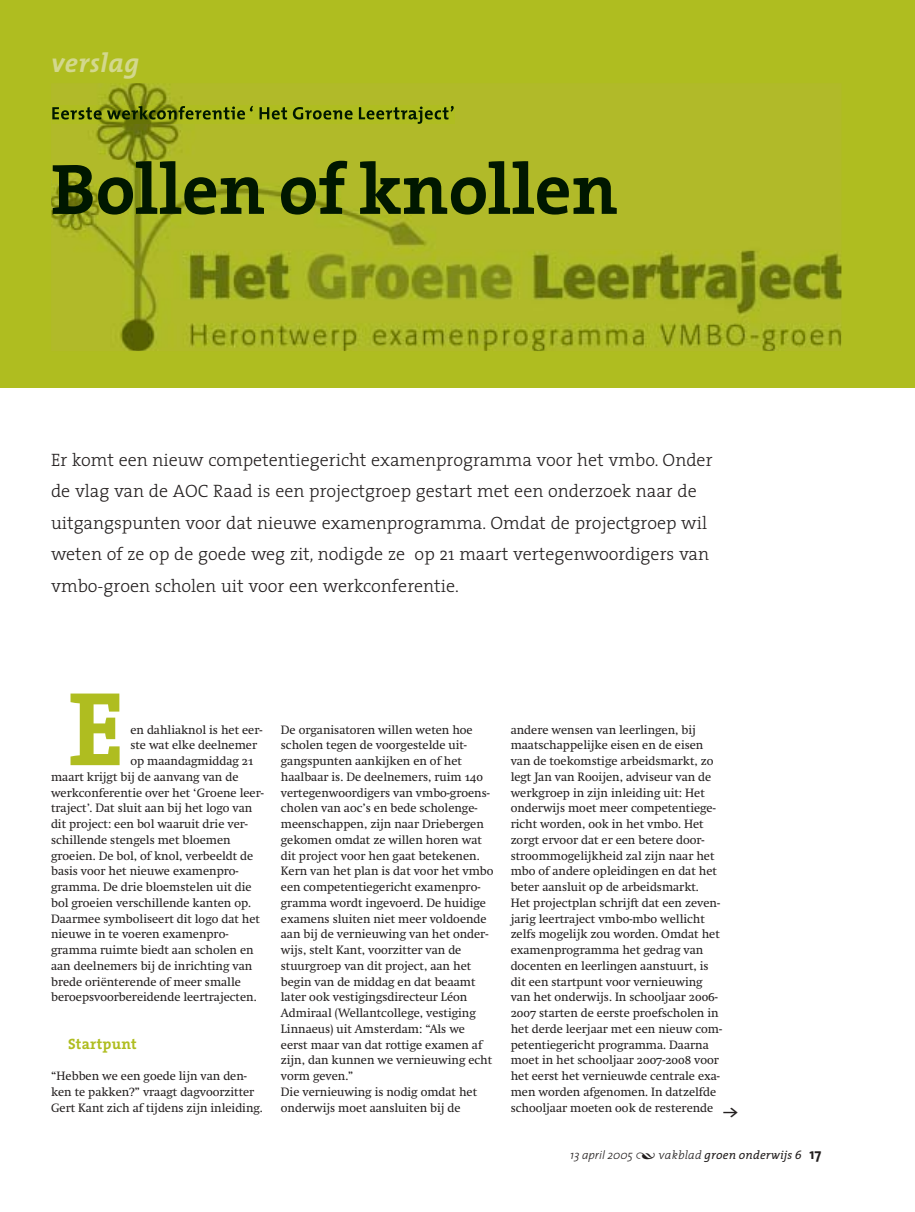
<style>
.page{position:relative;width:915px;height:1212px;background:#fff}
.page>*{position:absolute;margin:0;border:0;box-sizing:border-box;transform-origin:0 0}
.t1{font:700 106.05px "The Serif";color:#afbd20}
.t2{font:italic 700 27px "The Mix";letter-spacing:.025em;color:#d3d88e}
.t3{font:300 18px/31.5px "The Serif";color:#231f1f}
.t4{font:700 15px "The Serif";letter-spacing:.015em;color:#afbd20}
.t5{font:12px/15.8px "Swift Special";color:#231f1f}
.t6{font:italic 12px "The Serif";letter-spacing:.015em;color:#231f1f}
.s1{font-family:"The Mix Bold Expert"}
.s2{font-family:"The Sans";font-weight:300}
.s3{font-family:"The Serif Extra Light Expert";font-style:normal}
.s4{font-weight:300}
.s5{font-family:"The Sans";font-weight:700;font-style:normal;font-size:15px}
</style>
<div class="page">
<div style="left:0;top:0;width:914px;height:387px;background:#afbd20"></div>
<img style="left:51px;top:83px;width:790px;height:268px">
<img style="left:52px;top:106px;width:402px;height:18px">
<img style="left:52px;top:106px;width:141px;height:14px">
<img style="left:534px;top:161px;width:82px;height:54px">
<img style="left:53px;top:161px;width:481px;height:54px">
<h2 class="t2" style="left:51px;top:52px;width:90px">verslag</h2>
<p class="t3" style="left:51px;top:446px;width:662px">Er komt een nieuw competentiegericht examenprogramma voor het vmbo. Onder de vlag van de AOC Raad is een projectgroep gestart met een onderzoek naar de uitgangspunten voor dat nieuwe examenprogramma. Omdat de projectgroep wil weten of ze op de goede weg zit, nodigde ze op 21 maart vertegenwoordigers van vmbo-groen scholen uit voor een werkconferentie.</p>
<h1 class="t1" style="left:68px;top:691px;width:58px">E</h1>
<p class="t5" style="left:130px;top:723px;width:133px">en dahliaknol is het eer-</p>
<p class="t5" style="left:130px;top:739px;width:128px">ste wat elke deelnemer</p>
<p class="t5" style="left:130px;top:754px;width:124px">op maandagmiddag 21</p>
<p class="t5" style="left:51px;top:770px;width:189px">maart krijgt bij de aanvang van de</p>
<p class="t5" style="left:51px;top:786px;width:214px">werkconferentie over het ‘Groene leer-</p>
<p class="t5" style="left:51px;top:802px;width:203px">traject’. Dat sluit aan bij het logo van</p>
<p class="t5" style="left:51px;top:817px;width:198px">dit project: een bol waaruit drie ver-</p>
<p class="t5" style="left:51px;top:833px;width:181px">schillende stengels met bloemen</p>
<p class="t5" style="left:51px;top:849px;width:204px">groeien. De bol, of knol, verbeeldt de</p>
<p class="t5" style="left:51px;top:865px;width:189px">basis voor het nieuwe examenpro-</p>
<p class="t5" style="left:51px;top:880px;width:202px">gramma. De drie bloemstelen uit die</p>
<p class="t5" style="left:51px;top:896px;width:201px">bol groeien verschillende kanten op.</p>
<p class="t5" style="left:51px;top:912px;width:210px">Daarmee symboliseert dit logo dat het</p>
<p class="t5" style="left:51px;top:928px;width:179px">nieuwe in te voeren examenpro-</p>
<p class="t5" style="left:51px;top:943px;width:204px">gramma ruimte biedt aan scholen en</p>
<p class="t5" style="left:51px;top:959px;width:203px">aan deelnemers bij de inrichting van</p>
<p class="t5" style="left:51px;top:975px;width:191px">brede oriënterende of meer smalle</p>
<p class="t5" style="left:51px;top:991px;width:207px">beroepsvoorbereidende leertrajecten.</p>
<p class="t4" style="left:68px;top:1038px;width:70px">Startpunt</p>
<p class="t5" style="left:51px;top:1069px;width:213px">“Hebben we een goede lijn van den&shy;ken te pakken?” vraagt dagvoorzitter<br>Gert Kant zich af tijdens zijn inleiding.</p>
<p class="t5" style="left:281px;top:723px;width:214px">De organisatoren willen weten hoe scholen tegen de voorgestelde uit&shy;gangspunten aankijken en of het haalbaar is. De deelnemers, ruim 140 vertegenwoordigers van vmbo-groens&shy;cholen van aoc’s en bede scholenge&shy;meenschappen, zijn naar Driebergen gekomen omdat ze willen horen wat dit project voor hen gaat betekenen.<br>Kern van het plan is dat voor het vmbo een competentiegericht examenpro&shy;gramma wordt ingevoerd. De huidige examens sluiten niet meer voldoende aan bij de vernieuwing van het onder&shy;wijs, stelt Kant, voorzitter van de stuurgroep van dit project, aan het begin van de middag en dat beaamt later ook vestigingsdirecteur Léon Admiraal (Wellantcollege, vestiging Linnaeus) uit Amsterdam: “Als we eerst maar van dat rottige examen af zijn, dan kunnen we vernieuwing echt vorm geven.”<br>Die vernieuwing is nodig omdat het onderwijs moet aansluiten bij de</p>
<p class="t5" style="left:510px;top:723px;width:229px">andere wensen van leerlingen, bij maatschappelijke eisen en de eisen<br>van de toekomstige arbeidsmarkt, zo<br>legt Jan van Rooijen, adviseur van de werkgroep in zijn inleiding uit: Het onderwijs moet meer competentiege&shy;richt worden, ook in het vmbo. Het<br>zorgt ervoor dat er een betere door&shy;stroommogelijkheid zal zijn naar het mbo of andere opleidingen en dat het beter aansluit op de arbeidsmarkt.<br>Het projectplan schrijft dat een zeven&shy;jarig leertraject vmbo-mbo wellicht<br>zelfs mogelijk zou worden. Omdat het examenprogramma het gedrag van docenten en leerlingen aanstuurt, is<br>dit een startpunt voor vernieuwing<br>van het onderwijs. In schooljaar 2006- 2007 starten de eerste proefscholen in het derde leerjaar met een nieuw com&shy;petentiegericht programma. Daarna moet in het schooljaar 2007-2008 voor het eerst het vernieuwde centrale exa&shy;men worden afgenomen. In datzelfde schooljaar moeten ook de resterende <span class="s1">Y</span></p>
<p class="t6" style="left:570px;top:1150px;width:252px"><span class="s2">13 april 2005</span> <span class="s3">Œ</span> <span class="s4">vakblad</span> groen onderwijs 6 <span class="s5">17</span></p>
</div>
